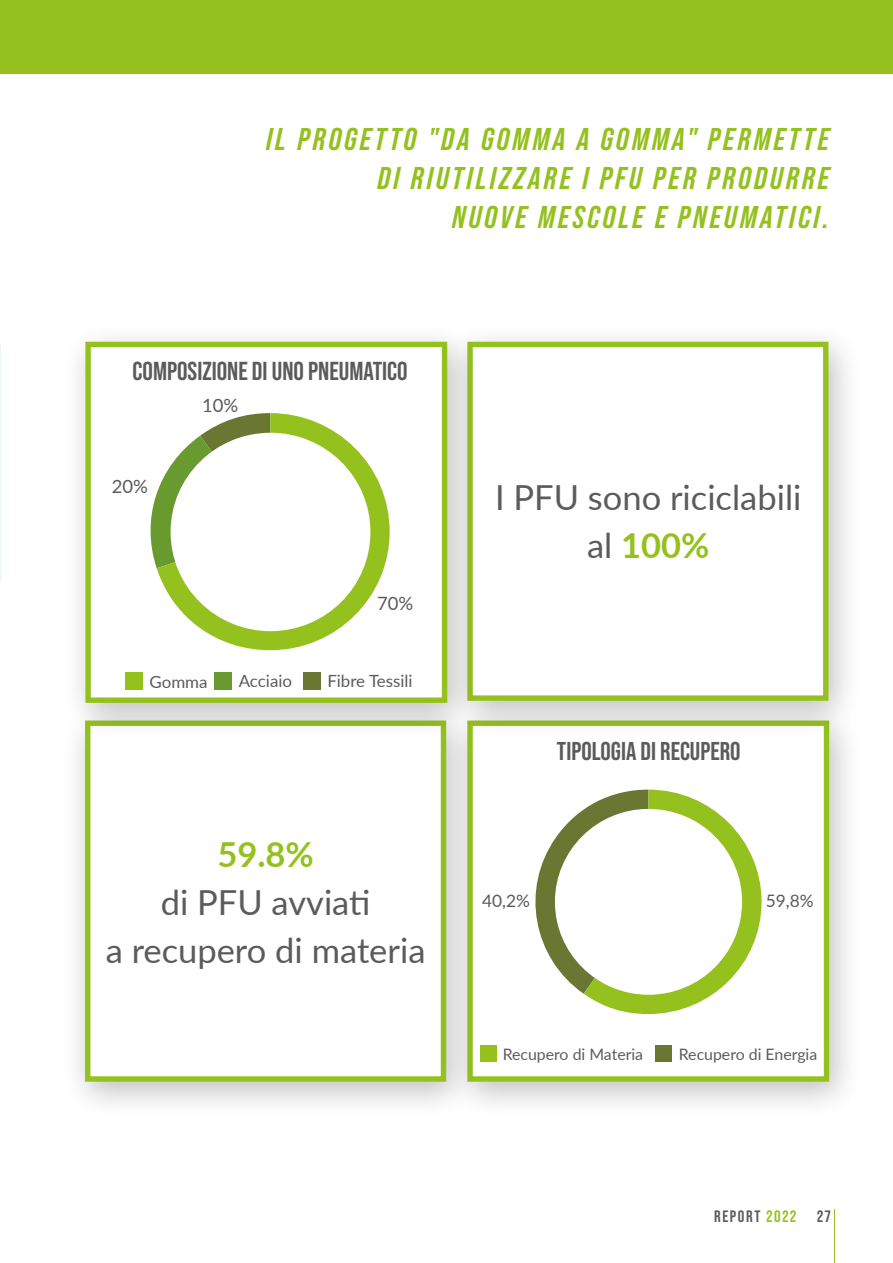
<style>
.page{position:relative;width:893px;height:1263px;background:#fff}
.page>*{position:absolute;margin:0;border:0;box-sizing:border-box;transform-origin:0 0}
.t1{font:34.5px/48px "Lato";color:#5b5b5c;text-align:center}
.t2{font:700 34.5px "Lato";color:#95c11f}
.t3{font:italic 700 31.5px/39px "Bebas Neue Pro";letter-spacing:.1em;color:#95c11f;text-align:right}
.t4{font:700 25.95px "Bebas Neue Pro";color:#5b5b5c}
.t5{font:700 25.8px "Bebas Neue Pro";color:#5b5b5c}
.t6{font:18.3px "Lato";color:#5b5b5c}
.t7{font:17.25px "Lato";color:#5b5b5c}
.t8{font:16.8px "Lato";color:#5b5b5c}
.t9{font:700 16.5px "Bebas Neue Pro";letter-spacing:.1em;color:#5b5b5c}
.t10{font:15.75px "Lato";color:#5b5b5c}
.s1{font-weight:700;color:#95c11f}
.s2{color:#95c11f}
</style>
<div class="page">
<div style="left:0;top:0;width:893px;height:73px;background:#95c11f"></div>
<hr style="left:834px;top:1209px;width:1px;height:54px;background:#95c11f">
<div style="left:444px;top:701px;width:419px;height:418px;background:#000;opacity:.25"></div>
<div style="left:470px;top:723px;width:356px;height:356px;background:#fff"></div>
<svg style="left:535px;top:790px;width:226px;height:224px"></svg>
<div style="left:480px;top:1046px;width:16px;height:16px;background:#95c11f"></div>
<div style="left:655px;top:1046px;width:16px;height:16px;background:#6a7732"></div>
<div style="left:555px;top:809px;width:187px;height:186px;background:#fff;border-radius:50%"></div>
<div style="left:467px;top:720px;width:362px;height:362px;border:5px solid #95c11f"></div>
<div style="left:61px;top:701px;width:419px;height:418px;background:#000;opacity:.25"></div>
<div style="left:85px;top:720px;width:361px;height:362px;background:#fff;border:5px solid #95c11f"></div>
<div style="left:444px;top:322px;width:418px;height:417px;background:#000;opacity:.25"></div>
<div style="left:467px;top:342px;width:361px;height:359px;background:#fff;border:5px solid #95c11f"></div>
<div style="left:62px;top:322px;width:419px;height:418px;background:#000;opacity:.25"></div>
<div style="left:88px;top:344px;width:357px;height:356px;background:#fff"></div>
<div style="left:126px;top:672px;width:17px;height:17px;background:#95c11f"></div>
<div style="left:214px;top:672px;width:18px;height:17px;background:#689a2f"></div>
<div style="left:303px;top:672px;width:17px;height:17px;background:#6a7732"></div>
<svg style="left:150px;top:493px;width:7px;height:75px"></svg>
<svg style="left:157px;top:413px;width:233px;height:237px"></svg>
<div style="left:171px;top:433px;width:199px;height:198px;background:#fff;border-radius:50%"></div>
<div style="left:85px;top:342px;width:362px;height:361px;border:5px solid #95c11f"></div>
<p class="t3" style="left:266px;top:119px;width:565px">IL PROGETTO "DA GOMMA A GOMMA" PERMETTE<br>DI RIUTILIZZARE I PFU PER PRODURRE<br>NUOVE MESCOLE E PNEUMATICI.</p>
<p class="t4" style="left:133px;top:356px;width:277px">COMPOSIZIONE DI UNO PNEUMATICO</p>
<p class="t6" style="left:112px;top:474px;width:38px">20%</p>
<p class="t6" style="left:202px;top:392px;width:38px">10%</p>
<p class="t6" style="left:377px;top:590px;width:38px">70%</p>
<p class="t8" style="left:149px;top:669px;width:60px">Gomma</p>
<p class="t8" style="left:239px;top:669px;width:55px">Acciaio</p>
<p class="t8" style="left:327px;top:669px;width:87px">Fibre Tessili</p>
<p class="t2" style="left:217px;top:829px;width:98px">59.8%</p>
<p class="t1" style="left:106px;top:877px;width:321px">di PFU avviati<br>a recupero di materia</p>
<p class="t1" style="left:495px;top:472px;width:308px">I PFU sono riciclabili al <span class="s1">100%</span></p>
<p class="t5" style="left:557px;top:736px;width:185px">TIPOLOGIA DI RECUPERO</p>
<p class="t7" style="left:482px;top:889px;width:49px">40,2%</p>
<p class="t7" style="left:766px;top:889px;width:49px">59,8%</p>
<p class="t10" style="left:503px;top:1043px;width:142px">Recupero di Materia</p>
<p class="t10" style="left:679px;top:1043px;width:140px">Recupero di Energia</p>
<p class="t9" style="left:714px;top:1207px;width:84px">REPORT <span class="s2">2022</span></p>
<p class="t9" style="left:817px;top:1207px;width:15px">27</p>
</div>
